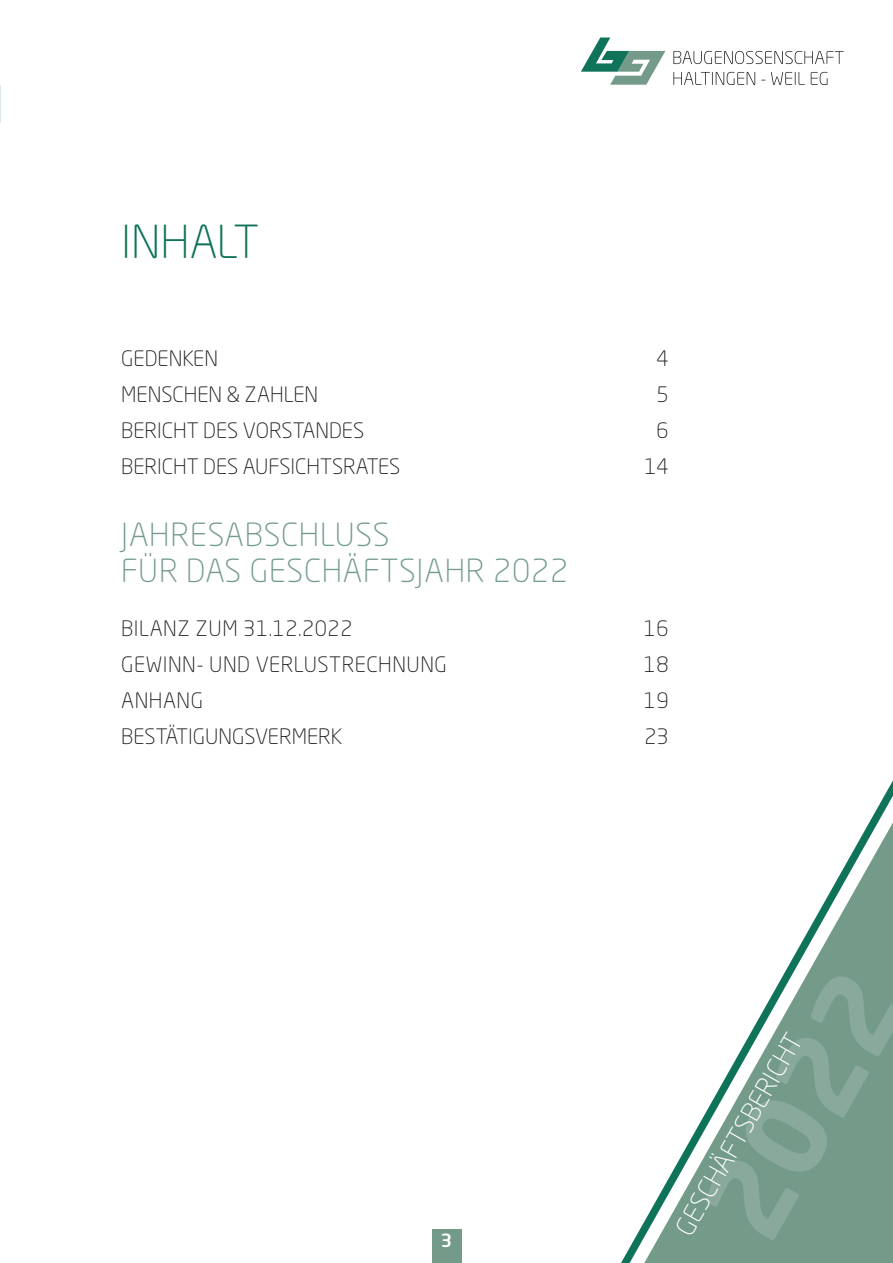
<style>
.page{position:relative;width:893px;height:1263px;background:#fff}
.page>*{position:absolute;margin:0;border:0;box-sizing:border-box;transform-origin:0 0}
.t1{font:300 45px "Neo Sans Pro";color:#0e7358}
.t2{font:300 31.5px "Neo Sans Pro";letter-spacing:.025em;color:#749b8a}
.t3{font:300 25.95px "Neo Sans Pro";color:#fff}
.t4{font:300 21px "Neo Sans Pro";color:#231f20}
.t5{font:300 21px "Neo Sans Pro";letter-spacing:.025em;color:#231f20}
.t6{font:500 18px "Neo Sans Pro";color:#fff}
</style>
<div class="page">
<svg style="left:621px;top:780px;width:272px;height:483px"></svg>
<div style="left:432px;top:1229px;width:29px;height:34px;background:#749b8a"></div>
<svg style="left:673px;top:51px;width:171px;height:13px"></svg>
<svg style="left:673px;top:72px;width:82px;height:13px"></svg>
<svg style="left:771px;top:72px;width:34px;height:13px"></svg>
<svg style="left:811px;top:72px;width:16px;height:13px"></svg>
<svg style="left:581px;top:38px;width:84px;height:47px"></svg>
<p class="t1" style="left:121px;top:215px;width:140px">INHALT</p>
<p class="t4" style="left:121px;top:346px;width:98px">GEDENKEN</p>
<p class="t4" style="left:656px;top:346px;width:14px">4</p>
<p class="t4" style="left:121px;top:382px;width:199px">MENSCHEN &amp; ZAHLEN</p>
<p class="t4" style="left:656px;top:382px;width:14px">5</p>
<p class="t4" style="left:121px;top:418px;width:245px">BERICHT DES VORSTANDES</p>
<p class="t4" style="left:656px;top:418px;width:14px">6</p>
<p class="t4" style="left:121px;top:454px;width:281px">BERICHT DES AUFSICHTSRATES</p>
<p class="t4" style="left:644px;top:454px;width:26px">14</p>
<p class="t2" style="left:121px;top:515px;width:270px">JAHRESABSCHLUSS</p>
<p class="t2" style="left:121px;top:551px;width:449px">FÜR DAS GESCHÄFTSJAHR 2022</p>
<p class="t5" style="left:121px;top:616px;width:233px">BILANZ ZUM 31.12.2022</p>
<p class="t4" style="left:644px;top:616px;width:26px">16</p>
<p class="t5" style="left:121px;top:652px;width:327px">GEWINN- UND VERLUSTRECHNUNG</p>
<p class="t4" style="left:644px;top:652px;width:26px">18</p>
<p class="t4" style="left:121px;top:688px;width:83px">ANHANG</p>
<p class="t4" style="left:644px;top:688px;width:26px">19</p>
<p class="t4" style="left:121px;top:724px;width:222px">BESTÄTIGUNGSVERMERK</p>
<p class="t4" style="left:644px;top:724px;width:26px">23</p>
<p class="t6" style="left:441px;top:1229px;width:13px">3</p>
<p class="t3" style="left:669px;top:1225px;width:229px;rotate:-60deg">GESCHÄFTSBERICHT</p>
</div>
